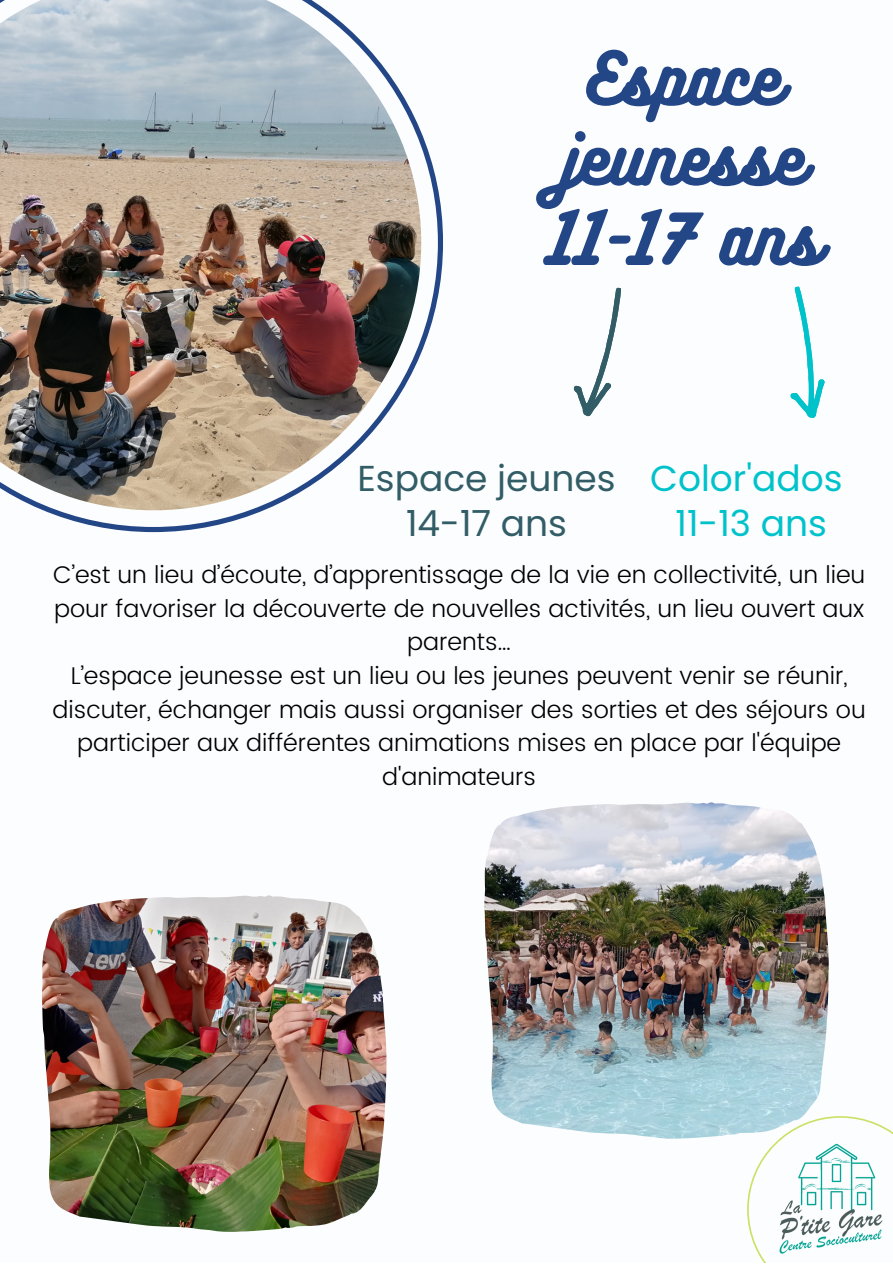
<style>
.page{position:relative;width:893px;height:1264px;background:#fff}
.page>*{position:absolute;margin:0;border:0;box-sizing:border-box;transform-origin:0 0}
.t1{font:64.65px/79.8px "Bukhari Script";color:#234786;text-align:center}
.t2{font:36px/45px "Poppins";color:#325d67;text-align:center}
.t3{font:36px/45px "Poppins";color:#00c2cb;text-align:center}
.t4{font:300 24.15px/33.8px "Poppins";color:#000;text-align:center}
</style>
<div class="page">
<svg style="left:42px;top:132px;width:401px;height:400px"></svg>
<img style="left:0;top:0;width:421px;height:510px">
<img style="left:484px;top:802px;width:344px;height:336px">
<svg style="left:747px;top:1116px;width:145px;height:146px"></svg>
<img style="left:42px;top:895px;width:344px;height:336px">
<svg style="left:790px;top:286px;width:35px;height:132px"></svg>
<svg style="left:573px;top:287px;width:48px;height:130px"></svg>
<h1 class="t1" style="left:547px;top:36px;width:275px">Espace jeunesse<br>11-17 ans</h1>
<h2 class="t2" style="left:357px;top:455px;width:259px">Espace jeunes<br>14-17 ans</h2>
<h2 class="t3" style="left:650px;top:455px;width:194px">Color'ados<br>11-13 ans</h2>
<p class="t4" style="left:53px;top:557px;width:814px">C’est un lieu d’écoute, d’apprentissage de la vie en collectivité, un lieu pour favoriser la découverte de nouvelles activités, un lieu ouvert aux parents…<br>L’espace jeunesse est un lieu ou les jeunes peuvent venir se réunir, discuter, échanger mais aussi organiser des sorties et des séjours ou participer aux différentes animations mises en place par l'équipe d'animateurs</p>
</div>
